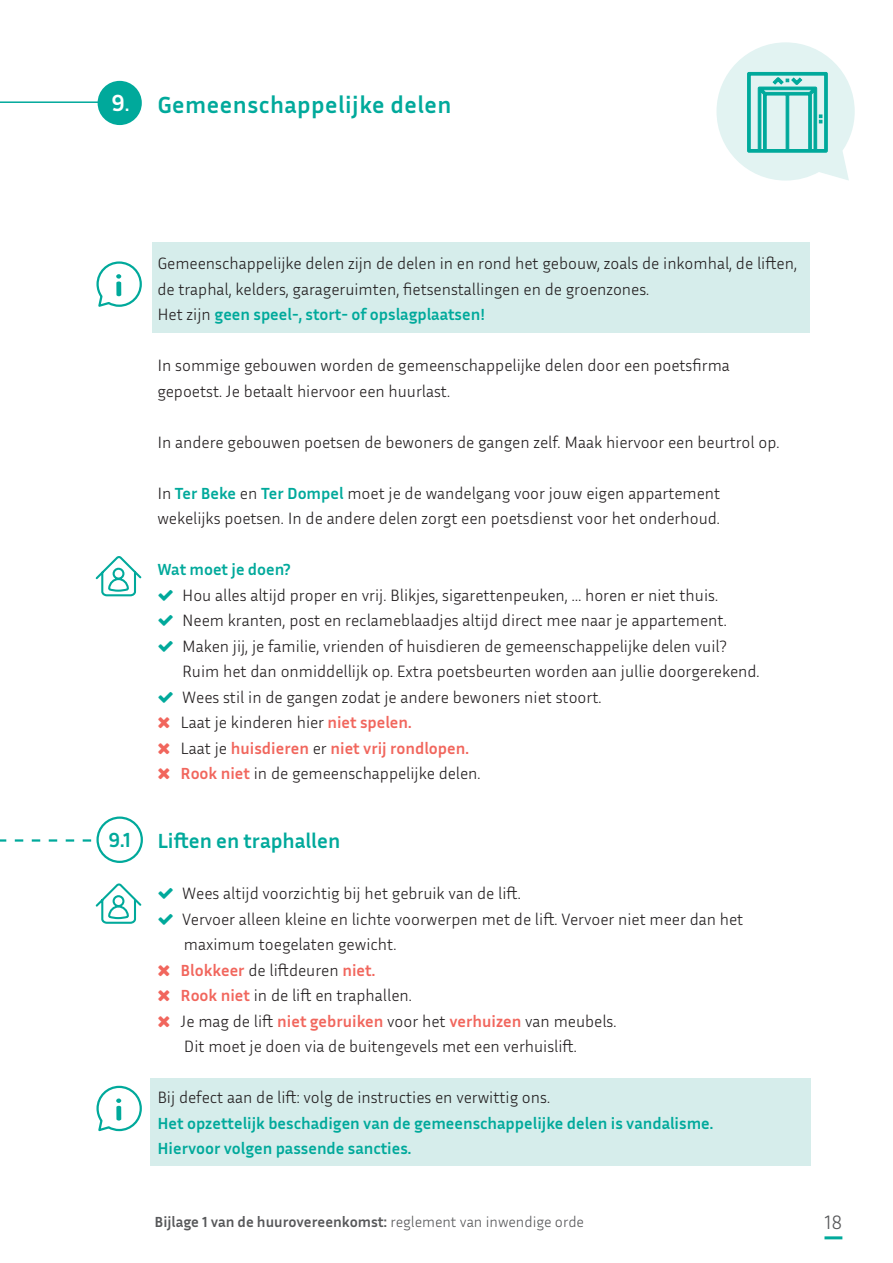
<style>
.page{position:relative;width:893px;height:1263px;background:#fff}
.page>*{position:absolute;margin:0;border:0;box-sizing:border-box;transform-origin:0 0}
.t1{font:700 24px "Inria Sans";letter-spacing:.02em;color:#00a99b}
.t2{font:700 24px "Inria Sans";color:#fff}
.t3{font:700 21px "Inria Sans";color:#00a99b}
.t4{font:300 19.5px "Inria Sans";color:#57585a}
.t5{font:300 16.5px/25.5px "Inria Sans";color:#231f20}
.t6{font:700 16.5px/25.5px "Inria Sans";color:#00a99b}
.t7{font:700 15px "Inria Sans";color:#57585a}
.s1{font-size:19.5px}
.s2{font-weight:700;color:#00a99b}
.s3{font-weight:700;color:#f1665d}
.s4{font-weight:300}
</style>
<div class="page">
<hr style="left:824px;top:1236px;width:18px;height:3px;background:#00a99b">
<div style="left:150px;top:1078px;width:660px;height:88px;background:#d6edeb"></div>
<div style="left:152px;top:243px;width:657px;height:90px;background:#d6edeb"></div>
<svg style="left:96px;top:261px;width:46px;height:46px"></svg>
<svg style="left:96px;top:1085px;width:46px;height:47px"></svg>
<svg style="left:716px;top:42px;width:139px;height:139px"></svg>
<div style="left:98px;top:81px;width:44px;height:44px;background:#00a99b;border-radius:50%"></div>
<hr style="left:0;top:101px;width:106px;height:2px;background:#00a99b">
<div style="left:96px;top:816px;width:47px;height:47px;border:2px solid #00a99b;border-radius:50%"></div>
<svg style="left:0;top:839px;width:91px;height:3px"></svg>
<svg style="left:95px;top:556px;width:47px;height:41px"></svg>
<svg style="left:95px;top:883px;width:47px;height:41px"></svg>
<h1 class="t2" style="left:111px;top:87px;width:19px">9<span class="s1">.</span></h1>
<h1 class="t1" style="left:157px;top:90px;width:296px">Gemeenschappelijke delen</h1>
<p class="t3" style="left:108px;top:826px;width:24px">9.1</p>
<p class="t5" style="left:157px;top:250px;width:641px">Gemeenschappelijke delen zijn de delen in en rond het gebouw, zoals de inkomhal, de liften, de traphal, kelders, garageruimten, fietsenstallingen en de groenzones.<br>Het zijn <span class="s2">geen speel-, stort- of opslagplaatsen!</span></p>
<p class="t5" style="left:157px;top:352px;width:574px">In sommige gebouwen worden de gemeenschappelijke delen door een poetsfirma gepoetst. Je betaalt hiervoor een huurlast.</p>
<p class="t5" style="left:157px;top:429px;width:624px">In andere gebouwen poetsen de bewoners de gangen zelf. Maak hiervoor een beurtrol op.</p>
<p class="t5" style="left:157px;top:480px;width:564px">In <span class="s2">Ter Beke</span> en <span class="s2">Ter Dompel</span> moet je de wandelgang voor jouw eigen appartement wekelijks poetsen. In de andere delen zorgt een poetsdienst voor het onderhoud.</p>
<p class="t6" style="left:157px;top:556px;width:135px">Wat moet je doen?</p>
<p class="t5" style="left:181px;top:582px;width:580px">Hou alles altijd proper en vrij. Blikjes, sigarettenpeuken, … horen er niet thuis.<br>Neem kranten, post en reclameblaadjes altijd direct mee naar je appartement.<br>Maken jij, je familie, vrienden of huisdieren de gemeenschappelijke delen vuil?<br>Ruim het dan onmiddellijk op. Extra poetsbeurten worden aan jullie doorgerekend.<br>Wees stil in de gangen zodat je andere bewoners niet stoort.<br>Laat je kinderen hier <span class="s3">niet spelen.<br></span>Laat je <span class="s3">huisdieren</span> er <span class="s3">niet vrij rondlopen.<br>Rook niet</span> in de gemeenschappelijke delen.</p>
<p class="t3" style="left:157px;top:827px;width:184px">Liften en traphallen</p>
<p class="t5" style="left:181px;top:880px;width:564px">Wees altijd voorzichtig bij het gebruik van de lift.<br>Vervoer alleen kleine en lichte voorwerpen met de lift. Vervoer niet meer dan het maximum toegelaten gewicht.<br><span class="s3">Blokkeer</span> de liftdeuren <span class="s3">niet.<br>Rook niet</span> in de lift en traphallen.<br>Je mag de lift <span class="s3">niet gebruiken</span> voor het <span class="s3">verhuizen</span> van meubels.<br>Dit moet je doen via de buitengevels met een verhuislift.</p>
<p class="t5" style="left:157px;top:1084px;width:394px">Bij defect aan de lift: volg de instructies en verwittig ons.</p>
<p class="t6" style="left:157px;top:1110px;width:557px">Het opzettelijk beschadigen van de gemeenschappelijke delen is vandalisme.<br>Hiervoor volgen passende sancties.</p>
<p class="t7" style="left:155px;top:1212px;width:431px">Bijlage 1 van de huurovereenkomst: <span class="s4">reglement van inwendige orde</span></p>
<p class="t4" style="left:824px;top:1209px;width:19px">18</p>
</div>
